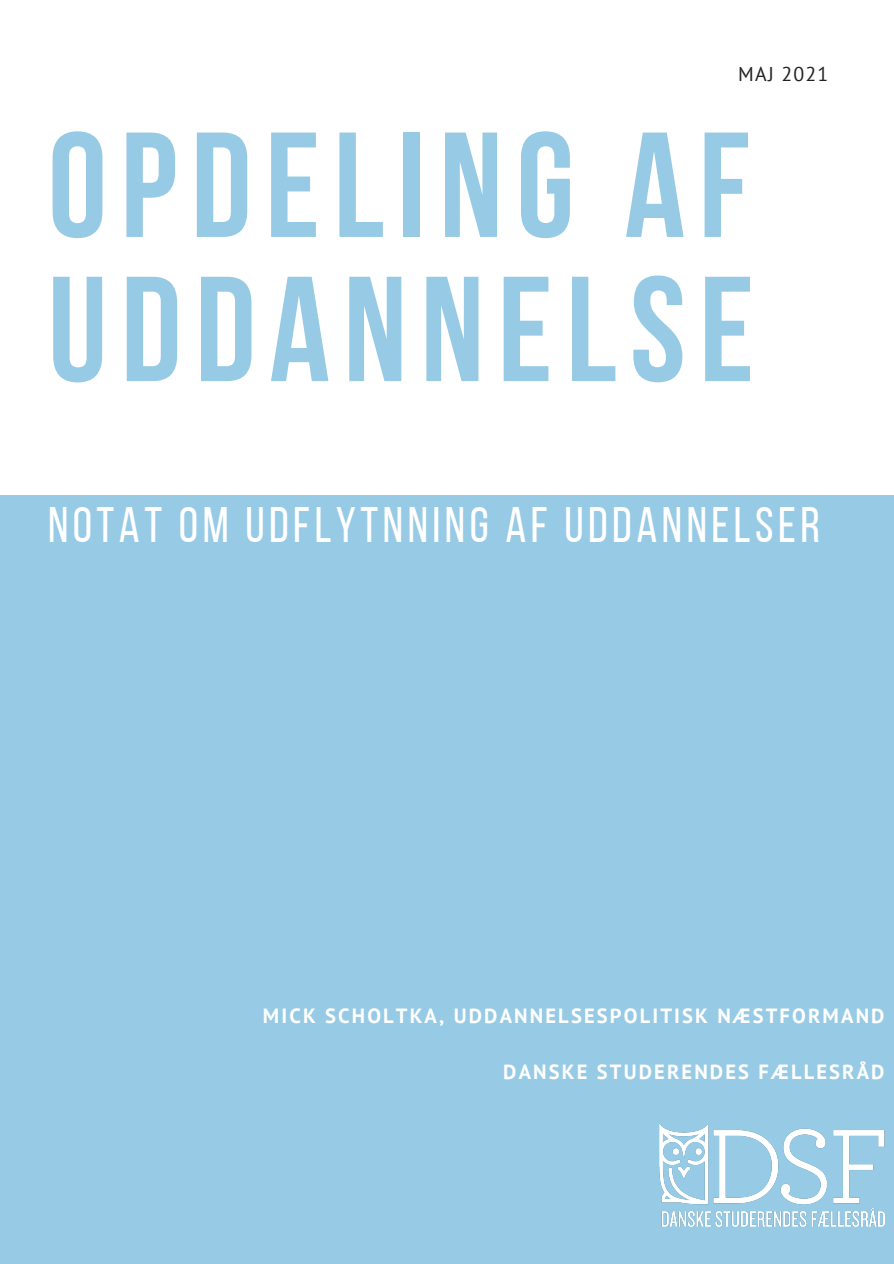
<style>
.page{position:relative;width:894px;height:1264px;background:#fff}
.page>*{position:absolute;margin:0;border:0;box-sizing:border-box;transform-origin:0 0}
.t1{font:700 149.1px/144.1px "Bebas Neue";letter-spacing:.09em;color:#96cae5}
.t2{font:49.65px "Bebas Neue";letter-spacing:.09em;color:#fff}
.t3{font:700 20.55px "PT Sans";letter-spacing:.105em;color:#fff}
.t4{font:19.8px "PT Sans";letter-spacing:.06em;color:#222}
</style>
<div class="page">
<div style="left:0;top:495px;width:893px;height:768px;background:#96cae5"></div>
<img style="left:659px;top:1124px;width:225px;height:102px">
<p class="t4" style="left:738px;top:61px;width:91px">MAJ 2021</p>
<p class="t1" style="left:48px;top:127px;width:707px">OPDELING AF<br>UDDANNELSE</p>
<p class="t2" style="left:48px;top:505px;width:773px">NOTAT OM UDFLYTNNING AF UDDANNELSER</p>
<p class="t3" style="left:263px;top:1001px;width:623px">MICK SCHOLTKA, UDDANNELSESPOLITISK NÆSTFORMAND</p>
<p class="t3" style="left:503px;top:1058px;width:383px">DANSKE STUDERENDES FÆLLESRÅD</p>
</div>
